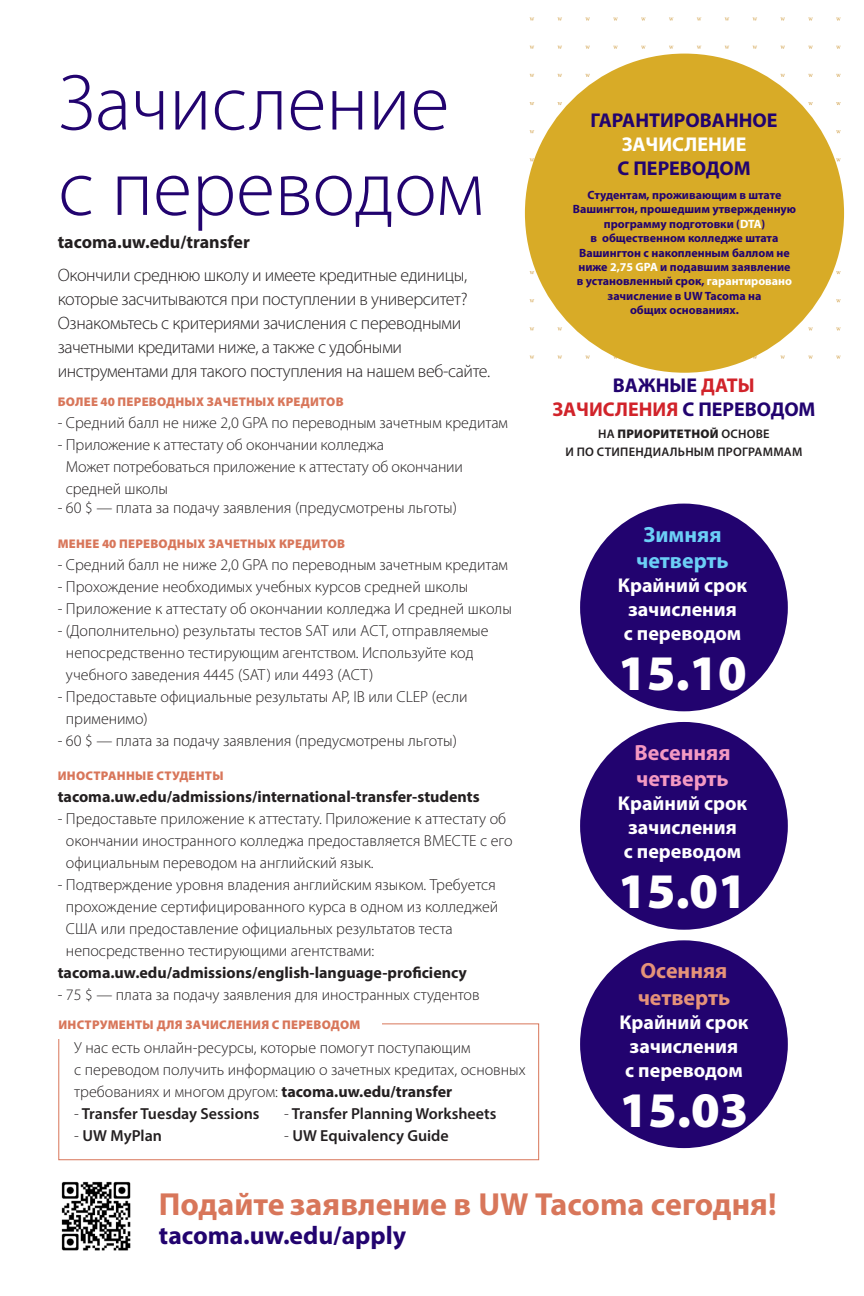
<style>
.page{position:relative;width:864px;height:1296px;background:#fff}
.page>*{position:absolute;margin:0;border:0;box-sizing:border-box;transform-origin:0 0}
.t1{font:300 80px "Myriad Pro";color:#22036f}
.t2{font:900 50px "Myriad Pro";color:#fff}
.t3{font:700 32px "Myriad Pro";color:#d8765a}
.t4{font:700 25.6px "Myriad Pro";color:#22036f}
.t5{font:700 22px/26.4px "Myriad Pro";color:#f499c2}
.t6{font:700 22px/26.4px "Myriad Pro";color:#e59279}
.t7{font:700 22px/26.4px "Myriad Pro";color:#6bcff6;text-align:center}
.t8{font:700 20px/24px "Myriad Pro";color:#fff}
.t9{font:700 20px/24px "Myriad Pro";color:#22036f;text-align:center}
.t10{font:300 18px/24px "Myriad Pro";letter-spacing:-.02em;color:#231f20}
.t11{font:700 18px "Myriad Pro";color:#231f20}
.t12{font:300 16px/22px "Myriad Pro";color:#231f20}
.t13{font:700 16px "Myriad Pro";color:#231f20}
.t14{font:600 16px "Myriad Pro";color:#231f20}
.t15{font:900 12.6px "Myriad Pro";letter-spacing:.02em;color:#d8765a}
.t16{font:600 12.4px/18px "Myriad Pro";letter-spacing:.02em;color:#231f20;text-align:center}
.t17{font:700 12px/14.4px "Myriad Pro";color:#22036f;text-align:center}
.s1{font-weight:700}
.s2{font-weight:300}
.s3{color:#fff}
.s4{color:#d1232a}
.s5{font-weight:900}
</style>
<div class="page">
<svg style="left:530px;top:46px;width:4px;height:3px"></svg>
<svg style="left:613px;top:46px;width:5px;height:3px"></svg>
<svg style="left:669px;top:46px;width:5px;height:3px"></svg>
<svg style="left:780px;top:46px;width:5px;height:3px"></svg>
<svg style="left:585px;top:46px;width:5px;height:3px"></svg>
<svg style="left:725px;top:46px;width:4px;height:3px"></svg>
<svg style="left:753px;top:46px;width:4px;height:3px"></svg>
<svg style="left:836px;top:46px;width:5px;height:3px"></svg>
<svg style="left:557px;top:46px;width:5px;height:3px"></svg>
<svg style="left:641px;top:46px;width:5px;height:3px"></svg>
<svg style="left:697px;top:46px;width:4px;height:3px"></svg>
<svg style="left:808px;top:46px;width:5px;height:3px"></svg>
<svg style="left:530px;top:74px;width:4px;height:3px"></svg>
<svg style="left:780px;top:74px;width:5px;height:3px"></svg>
<svg style="left:585px;top:74px;width:5px;height:3px"></svg>
<svg style="left:836px;top:74px;width:5px;height:3px"></svg>
<svg style="left:557px;top:74px;width:5px;height:3px"></svg>
<svg style="left:808px;top:74px;width:5px;height:3px"></svg>
<svg style="left:530px;top:158px;width:4px;height:3px"></svg>
<svg style="left:836px;top:158px;width:5px;height:3px"></svg>
<svg style="left:530px;top:271px;width:4px;height:3px"></svg>
<svg style="left:836px;top:271px;width:5px;height:3px"></svg>
<svg style="left:530px;top:299px;width:4px;height:3px"></svg>
<svg style="left:836px;top:299px;width:5px;height:3px"></svg>
<svg style="left:530px;top:17px;width:4px;height:4px"></svg>
<svg style="left:613px;top:17px;width:5px;height:4px"></svg>
<svg style="left:669px;top:17px;width:5px;height:4px"></svg>
<svg style="left:780px;top:17px;width:5px;height:4px"></svg>
<svg style="left:585px;top:17px;width:5px;height:4px"></svg>
<svg style="left:725px;top:17px;width:4px;height:4px"></svg>
<svg style="left:753px;top:17px;width:4px;height:4px"></svg>
<svg style="left:836px;top:17px;width:5px;height:4px"></svg>
<svg style="left:557px;top:17px;width:5px;height:4px"></svg>
<svg style="left:641px;top:17px;width:5px;height:4px"></svg>
<svg style="left:697px;top:17px;width:4px;height:4px"></svg>
<svg style="left:808px;top:17px;width:5px;height:4px"></svg>
<svg style="left:530px;top:102px;width:4px;height:3px"></svg>
<svg style="left:836px;top:102px;width:5px;height:3px"></svg>
<svg style="left:557px;top:102px;width:5px;height:3px"></svg>
<svg style="left:808px;top:102px;width:5px;height:3px"></svg>
<svg style="left:530px;top:130px;width:4px;height:3px"></svg>
<svg style="left:836px;top:130px;width:5px;height:3px"></svg>
<svg style="left:530px;top:327px;width:4px;height:3px"></svg>
<svg style="left:836px;top:327px;width:5px;height:3px"></svg>
<svg style="left:557px;top:327px;width:5px;height:3px"></svg>
<svg style="left:808px;top:327px;width:5px;height:3px"></svg>
<svg style="left:530px;top:356px;width:4px;height:3px"></svg>
<svg style="left:780px;top:356px;width:5px;height:3px"></svg>
<svg style="left:585px;top:356px;width:5px;height:3px"></svg>
<svg style="left:836px;top:356px;width:5px;height:3px"></svg>
<svg style="left:557px;top:356px;width:5px;height:3px"></svg>
<svg style="left:808px;top:356px;width:5px;height:3px"></svg>
<div style="left:525px;top:54px;width:319px;height:319px;background:#d8ab27;border-radius:50%"></div>
<div style="left:580px;top:504px;width:208px;height:207px;background:#22036f;border-radius:50%"></div>
<div style="left:580px;top:722px;width:208px;height:208px;background:#22036f;border-radius:50%"></div>
<div style="left:580px;top:940px;width:208px;height:208px;background:#22036f;border-radius:50%"></div>
<div style="left:58px;top:1023px;width:481px;height:137px;border:1px solid #d8765a"></div>
<div style="left:58px;top:1020px;width:324px;height:19px;background:#fff"></div>
<img style="left:61px;top:1181px;width:70px;height:70px">
<p class="t1" style="left:58px;top:55px;width:393px">Зачисление</p>
<p class="t1" style="left:58px;top:140px;width:427px">с переводом</p>
<p class="t11" style="left:58px;top:230px;width:194px">tacoma.uw.edu/transfer</p>
<p class="t10" style="left:58px;top:263px;width:434px">Окончили среднюю школу и имеете кредитные единицы, которые засчитываются при поступлении в университет?<br>Ознакомьтесь с критериями зачисления с переводными зачетными кредитами ниже, а также с удобными инструментами для такого поступления на нашем веб-сайте.</p>
<p class="t15" style="left:58px;top:393px;width:287px">БОЛЕЕ 40 ПЕРЕВОДНЫХ ЗАЧЕТНЫХ КРЕДИТОВ</p>
<p class="t12" style="left:58px;top:412px;width:452px">- Средний балл не ниже 2,0 GPA по переводным зачетным кредитам</p>
<p class="t12" style="left:66px;top:434px;width:399px;text-indent:-8px">- Приложение к аттестату об окончании колледжа<br>Может потребоваться приложение к аттестату об окончании средней школы</p>
<p class="t12" style="left:58px;top:497px;width:401px">- 60 $ — плата за подачу заявления (предусмотрены льготы)</p>
<p class="t15" style="left:58px;top:535px;width:289px">МЕНЕЕ 40 ПЕРЕВОДНЫХ ЗАЧЕТНЫХ КРЕДИТОВ</p>
<p class="t12" style="left:58px;top:553px;width:452px">- Средний балл не ниже 2,0 GPA по переводным зачетным кредитам</p>
<p class="t12" style="left:58px;top:575px;width:412px">- Прохождение необходимых учебных курсов средней школы</p>
<p class="t12" style="left:58px;top:597px;width:456px">- Приложение к аттестату об окончании колледжа И средней школы</p>
<p class="t12" style="left:66px;top:619px;width:424px;text-indent:-8px">- (Дополнительно) результаты тестов SAT или ACT, отправляемые непосредственно тестирующим агентством. Используйте код учебного заведения 4445 (SAT) или 4493 (ACT)</p>
<p class="t12" style="left:66px;top:685px;width:403px;text-indent:-8px">- Предоставьте официальные результаты AP, IB или CLEP (если применимо)</p>
<p class="t12" style="left:58px;top:729px;width:401px">- 60 $ — плата за подачу заявления (предусмотрены льготы)</p>
<p class="t15" style="left:58px;top:767px;width:167px">ИНОСТРАННЫЕ СТУДЕНТЫ</p>
<p class="t13" style="left:58px;top:786px;width:423px">tacoma.uw.edu/admissions/international-transfer-students</p>
<p class="t12" style="left:66px;top:808px;width:448px;text-indent:-8px">- Предоставьте приложение к аттестату. Приложение к аттестату об окончании иностранного колледжа предоставляется ВМЕСТЕ с его официальным переводом на английский язык.</p>
<p class="t12" style="left:66px;top:874px;width:434px;text-indent:-8px">- Подтверждение уровня владения английским языком. Требуется прохождение сертифицированного курса в одном из колледжей США или предоставление официальных результатов теста непосредственно тестирующими агентствами:</p>
<p class="t13" style="left:58px;top:962px;width:411px">tacoma.uw.edu/admissions/english-language-proficiency</p>
<p class="t12" style="left:58px;top:984px;width:423px">- 75 $ — плата за подачу заявления для иностранных студентов</p>
<p class="t15" style="left:58px;top:1016px;width:303px">ИНСТРУМЕНТЫ ДЛЯ ЗАЧИСЛЕНИЯ С ПЕРЕВОДОМ</p>
<p class="t12" style="left:74px;top:1037px;width:453px">У нас есть онлайн-ресурсы, которые помогут поступающим<br>с переводом получить информацию о зачетных кредитах, основных требованиях и многом другом: <span class="s1">tacoma.uw.edu/transfer</span></p>
<p class="t14" style="left:74px;top:1104px;width:187px"><span class="s2">-</span> Transfer Tuesday Sessions</p>
<p class="t14" style="left:284px;top:1104px;width:214px"><span class="s2">-</span> Transfer Planning Worksheets</p>
<p class="t14" style="left:74px;top:1126px;width:89px"><span class="s2">-</span> UW MyPlan</p>
<p class="t14" style="left:284px;top:1126px;width:166px"><span class="s2">-</span> UW Equivalency Guide</p>
<p class="t9" style="left:591px;top:108px;width:189px">ГАРАНТИРОВАННОЕ<br><span class="s3">ЗАЧИСЛЕНИЕ</span></p>
<p class="t9" style="left:618px;top:156px;width:135px">С ПЕРЕВОДОМ</p>
<p class="t17" style="left:573px;top:187px;width:225px">Студентам, проживающим в штате<br>Вашингтон, прошедшим утвержденную программу подготовки (<span class="s3">DTA</span>)<br>в общественном колледже штата<br>Вашингтон с накопленным баллом не ниже <span class="s3">2,75 GPA</span> и подавшим заявление<br>в установленный срок, <span class="s3">гарантировано </span>зачисление в UW Tacoma на<br>общих основаниях.</p>
<p class="t9" style="left:552px;top:373px;width:265px">ВАЖНЫЕ <span class="s4">ДАТЫ<br>ЗАЧИСЛЕНИЯ</span> С ПЕРЕВОДОМ</p>
<p class="t16" style="left:565px;top:425px;width:238px">НА <span class="s5">ПРИОРИТЕТНОЙ</span> ОСНОВЕ<br>И ПО СТИПЕНДИАЛЬНЫМ ПРОГРАММАМ</p>
<p class="t7" style="left:636px;top:520px;width:94px">Зимняя четверть</p>
<p class="t8" style="left:618px;top:573px;width:131px">Крайний срок зачисления<br>с переводом</p>
<p class="t2" style="left:618px;top:640px;width:130px">15.10</p>
<p class="t5" style="left:634px;top:739px;width:98px">Весенняя четверть</p>
<p class="t8" style="left:618px;top:791px;width:131px">Крайний срок зачисления<br>с переводом</p>
<p class="t2" style="left:618px;top:858px;width:130px">15.01</p>
<p class="t6" style="left:638px;top:957px;width:94px">Осенняя четверть</p>
<p class="t8" style="left:619px;top:1009px;width:131px">Крайний срок зачисления<br>с переводом</p>
<p class="t2" style="left:620px;top:1076px;width:130px">15.03</p>
<p class="t3" style="left:159px;top:1183px;width:619px">Подайте заявление в UW Tacoma сегодня!</p>
<p class="t4" style="left:159px;top:1219px;width:249px">tacoma.uw.edu/apply</p>
</div>
